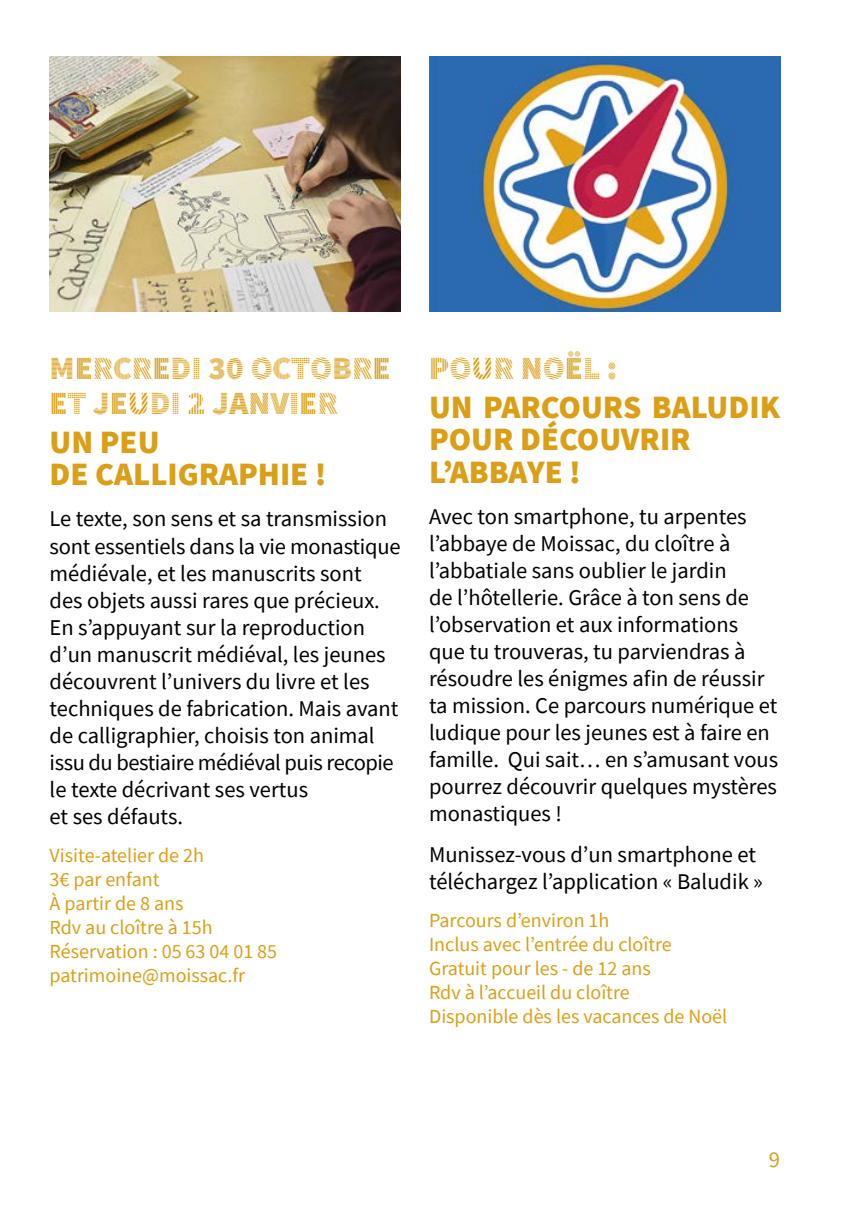
<style>
.page{position:relative;width:851px;height:1205px;background:#fff}
.page>*{position:absolute;margin:0;border:0;box-sizing:border-box;transform-origin:0 0}
.t1{font:900 32.5px/32.5px "Source Sans Pro";color:#da9f17}
.t2{font:900 32.5px/35px "Source Sans Pro DISPLAYV2";color:#da9f17}
.t3{font:22.5px/27px "Source Sans Pro";color:#000}
.t4{font:22.5px "Source Sans Pro";color:#da9f17}
.t5{font:20px/24px "Source Sans Pro";color:#da9f17}
</style>
<div class="page">
<img style="left:50px;top:57px;width:350px;height:255px">
<img style="left:429px;top:57px;width:351px;height:255px">
<h1 class="t2" style="left:50px;top:351px;width:342px">MERCREDI 30 OCTOBRE<br>ET JEUDI 2 JANVIER</h1>
<h1 class="t1" style="left:50px;top:425px;width:278px">UN PEU<br>DE CALLIGRAPHIE !</h1>
<p class="t3" style="left:50px;top:505px;width:352px">Le texte, son sens et sa transmission sont essentiels dans la vie monastique médiévale, et les manuscrits sont<br>des objets aussi rares que précieux.<br>En s’appuyant sur la reproduction d’un manuscrit médiéval, les jeunes découvrent l’univers du livre et les techniques de fabrication. Mais avant de calligraphier, choisis ton animal issu du bestiaire médiéval puis recopie le texte décrivant ses vertus<br>et ses défauts.</p>
<p class="t5" style="left:50px;top:843px;width:229px">Visite-atelier de 2h<br>3€ par enfant<br>À partir de 8 ans<br>Rdv au cloître à 15h<br>Réservation : 05 63 04 01 85 patrimoine@moissac.fr</p>
<h1 class="t2" style="left:429px;top:351px;width:189px">POUR NOËL :</h1>
<h1 class="t1" style="left:429px;top:390px;width:352px">UN PARCOURS BALUDIK<br>POUR DÉCOUVRIR<br>L’ABBAYE !</h1>
<p class="t3" style="left:429px;top:503px;width:350px">Avec ton smartphone, tu arpentes l’abbaye de Moissac, du cloître à l’abbatiale sans oublier le jardin<br>de l’hôtellerie. Grâce à ton sens de l’observation et aux informations que tu trouveras, tu parviendras à résoudre les énigmes afin de réussir ta mission. Ce parcours numérique et ludique pour les jeunes est à faire en famille. Qui sait… en s’amusant vous pourrez découvrir quelques mystères monastiques !</p>
<p class="t3" style="left:429px;top:841px;width:335px">Munissez-vous d’un smartphone et téléchargez l’application « Baludik »</p>
<p class="t5" style="left:429px;top:908px;width:300px">Parcours d’environ 1h<br>Inclus avec l’entrée du cloître<br>Gratuit pour les - de 12 ans<br>Rdv à l’accueil du cloître<br>Disponible dès les vacances de Noël</p>
<p class="t4" style="left:768px;top:1145px;width:13px">9</p>
</div>
